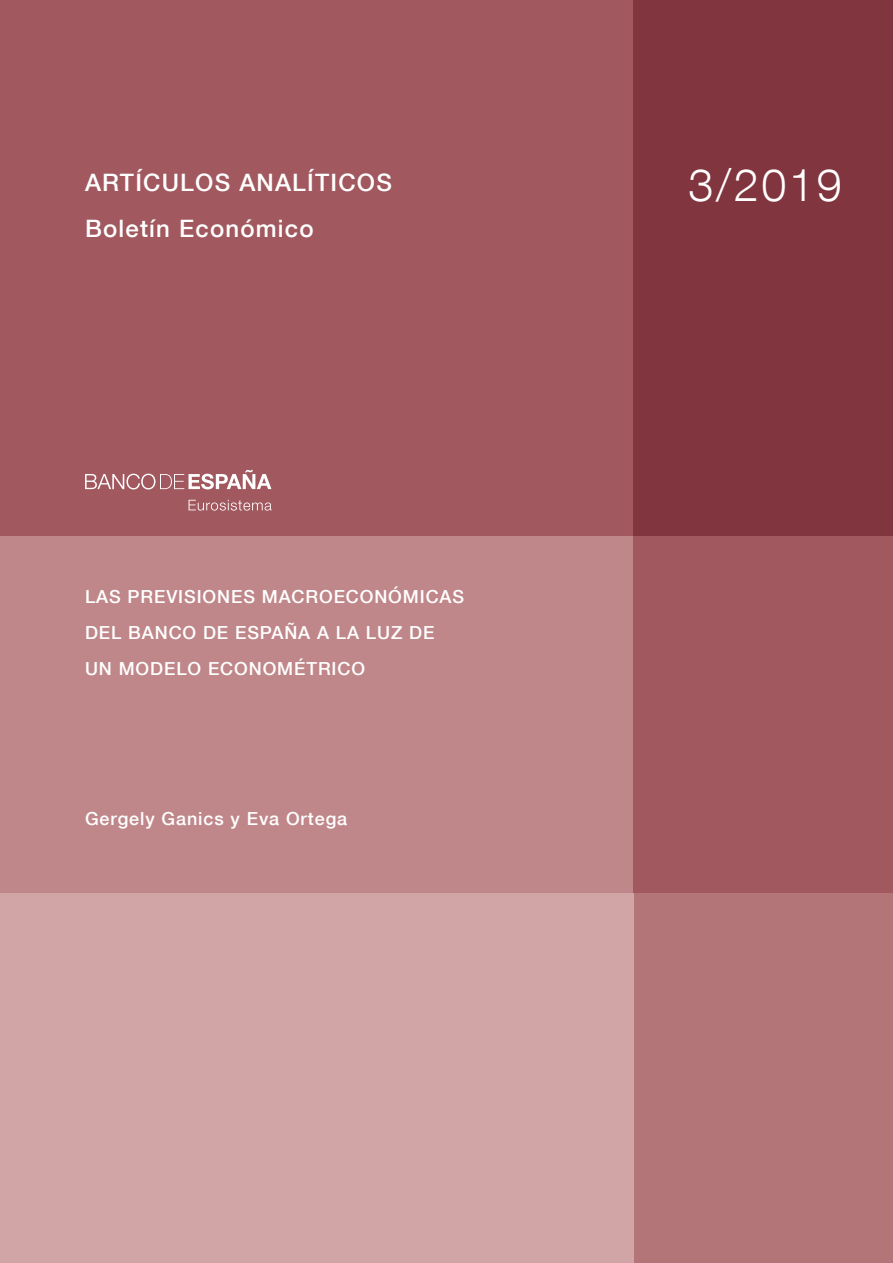
<style>
.page{position:relative;width:893px;height:1263px;background:#fff}
.page>*{position:absolute;margin:0;border:0;box-sizing:border-box;transform-origin:0 0}
.t1{font:300 45px "Bd E Neue Helvetica";color:#fff}
.Titulos_cubs{font:500 24px "Bd E Neue Helvetica";letter-spacing:.05em;color:#fff}
.Título_artículo{font:500 18px/36px "Bd E Neue Helvetica";letter-spacing:.05em;color:#fff}
.Autores{font:500 18px "Bd E Neue Helvetica";letter-spacing:.05em;color:#fff}
</style>
<div class="page">
<div style="left:0;top:0;width:634px;height:536px;background:#a1585e"></div>
<div style="left:634px;top:0;width:259px;height:536px;background:#81353e"></div>
<div style="left:0;top:536px;width:634px;height:357px;background:#c0878a"></div>
<div style="left:634px;top:536px;width:259px;height:357px;background:#a1585e"></div>
<div style="left:634px;top:893px;width:259px;height:370px;background:#b47578"></div>
<div style="left:0;top:893px;width:634px;height:370px;background:#d1a4a6"></div>
<svg style="left:189px;top:500px;width:83px;height:11px"></svg>
<svg style="left:85px;top:470px;width:186px;height:19px"></svg>
<p class="Titulos_cubs" style="left:85px;top:168px;width:308px">ARTÍCULOS ANALÍTICOS</p>
<p class="Titulos_cubs" style="left:85px;top:214px;width:230px">Boletín Económico</p>
<p class="Título_artículo" style="left:85px;top:578px;width:381px">LAS PREVISIONES MACROECONÓMICAS<br>DEL BANCO DE ESPAÑA A LA LUZ DE<br>UN MODELO ECONOMÉTRICO</p>
<p class="Autores" style="left:85px;top:807px;width:264px">Gergely Ganics y Eva Ortega</p>
<p class="t1" style="left:688px;top:158px;width:155px">3/2019</p>
</div>
